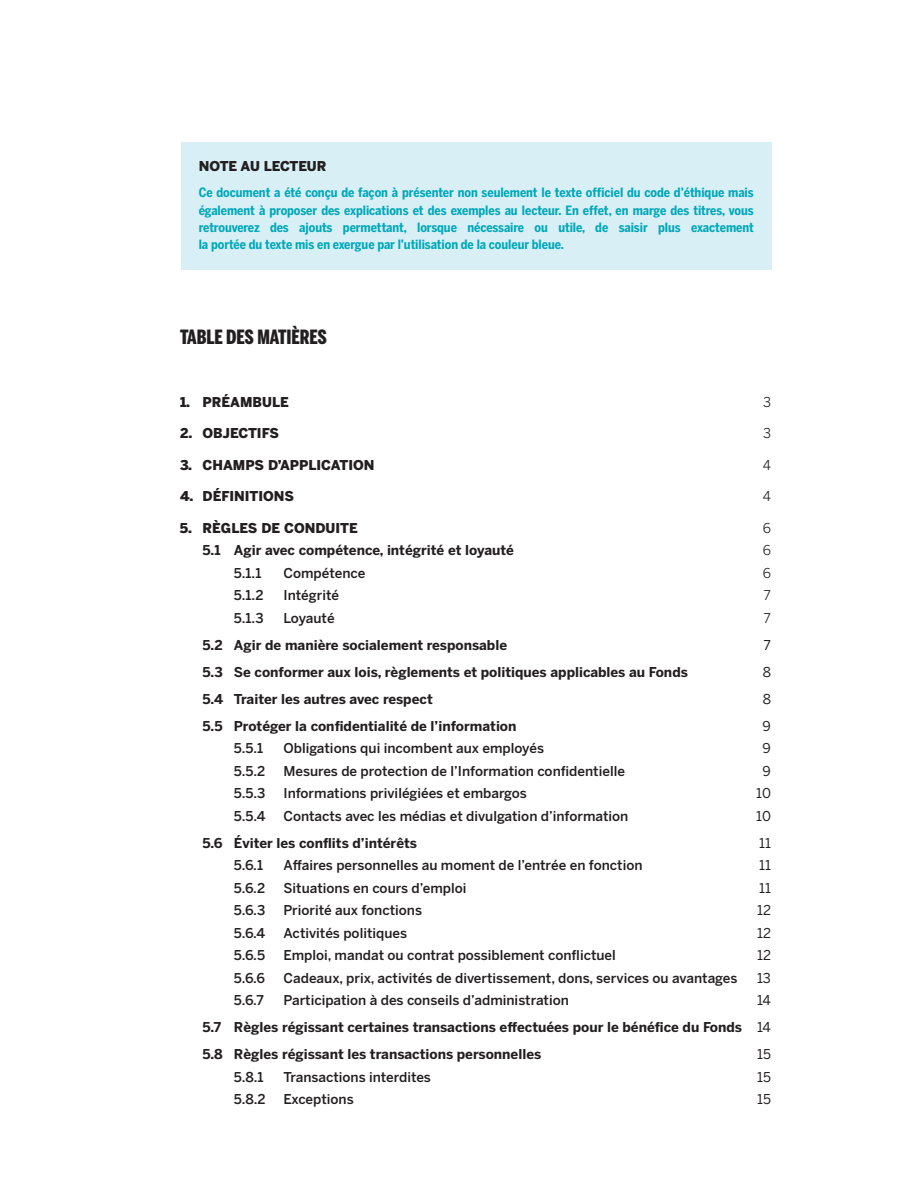
<style>
.page{position:relative;width:918px;height:1188px;background:#fff}
.page>*{position:absolute;margin:0;border:0;box-sizing:border-box;transform-origin:0 0}
.t1{font:900 19.5px "Benton Sans Comp";letter-spacing:-.005em;color:#231f20}
.t2{font:500 13.5px "Benton Sans";color:#231f20}
.t3{font:700 13.5px/27px "Benton Sans";color:#231f20;text-align:justify}
.t4{font:900 13.5px "Benton Sans";color:#231f20}
.t5{font:13.5px "Benton Sans";color:#231f20}
.t6{font:13.5px "Benton Sans";color:#231f20}
.t7{font:700 12.75px/17.2px "Benton Sans Cond";letter-spacing:-.005em;color:#00a8b9;text-align:justify}
.s1{font-weight:400}
</style>
<div class="page">
<div style="left:181px;top:142px;width:591px;height:128px;background:#d8eff6"></div>
<p class="t4" style="left:199px;top:158px;width:129px">NOTE AU LECTEUR</p>
<p class="t7" style="left:199px;top:184px;width:557px">Ce document a été conçu de façon à présenter non seulement le texte officiel du code d’éthique mais également à proposer des explications et des exemples au lecteur. En effet, en marge des titres, vous retrouverez des ajouts permettant, lorsque nécessaire ou utile, de saisir plus exactement la portée du texte mis en exergue par l’utilisation de la couleur bleue.</p>
<h1 class="t1" style="left:180px;top:325px;width:148px">TABLE DES MATIÈRES</h1>
<p class="t4" style="left:180px;top:394px;width:110px">1. PRÉAMBULE</p>
<p class="t6" style="left:763px;top:394px;width:9px">3</p>
<p class="t4" style="left:180px;top:425px;width:101px">2. OBJECTIFS</p>
<p class="t6" style="left:763px;top:425px;width:9px">3</p>
<p class="t4" style="left:180px;top:457px;width:196px">3. CHAMPS D’APPLICATION</p>
<p class="t6" style="left:763px;top:457px;width:10px">4</p>
<p class="t4" style="left:180px;top:488px;width:116px">4. DÉFINITIONS</p>
<p class="t6" style="left:763px;top:488px;width:10px">4</p>
<p class="t4" style="left:180px;top:520px;width:179px">5. RÈGLES DE CONDUITE</p>
<p class="t6" style="left:763px;top:520px;width:10px">6</p>
<p class="t3" style="left:203px;top:537px;width:313px">5.1 Agir avec compétence, intégrité et loyauté</p>
<p class="t6" style="left:763px;top:542px;width:10px">6</p>
<p class="t2" style="left:234px;top:565px;width:29px">5.1.1</p>
<p class="t2" style="left:284px;top:565px;width:83px">Compétence</p>
<p class="t6" style="left:763px;top:565px;width:10px">6</p>
<p class="t2" style="left:234px;top:587px;width:31px">5.1.2</p>
<p class="t2" style="left:284px;top:587px;width:57px">Intégrité</p>
<p class="t6" style="left:764px;top:587px;width:9px">7</p>
<p class="t2" style="left:234px;top:610px;width:31px">5.1.3</p>
<p class="t2" style="left:284px;top:610px;width:53px">Loyauté</p>
<p class="t6" style="left:764px;top:610px;width:9px">7</p>
<p class="t3" style="left:203px;top:631px;width:306px">5.2 Agir de manière socialement responsable</p>
<p class="t5" style="left:764px;top:637px;width:9px">7</p>
<p class="t3" style="left:203px;top:658px;width:487px">5.3 Se conformer aux lois, règlements et politiques applicables au Fonds</p>
<p class="t5" style="left:763px;top:664px;width:10px">8</p>
<p class="t3" style="left:203px;top:685px;width:232px">5.4 Traiter les autres avec respect</p>
<p class="t5" style="left:763px;top:691px;width:10px">8</p>
<p class="t3" style="left:203px;top:712px;width:316px">5.5 Protéger la confidentialité de l’information</p>
<p class="t5" style="left:763px;top:718px;width:10px">9</p>
<p class="t2" style="left:234px;top:740px;width:31px">5.5.1</p>
<p class="t2" style="left:284px;top:740px;width:262px">Obligations qui incombent aux employés</p>
<p class="t5" style="left:763px;top:740px;width:10px">9</p>
<p class="t2" style="left:234px;top:763px;width:33px">5.5.2</p>
<p class="t2" style="left:284px;top:763px;width:343px">Mesures de protection de l’Information confidentielle</p>
<p class="t5" style="left:763px;top:763px;width:10px">9</p>
<p class="t2" style="left:234px;top:785px;width:33px">5.5.3</p>
<p class="t2" style="left:284px;top:785px;width:245px">Informations privilégiées et embargos</p>
<p class="t5" style="left:756px;top:785px;width:16px">10</p>
<p class="t2" style="left:234px;top:808px;width:33px">5.5.4</p>
<p class="t2" style="left:284px;top:808px;width:346px">Contacts avec les médias et divulgation d’information</p>
<p class="t5" style="left:756px;top:808px;width:16px">10</p>
<p class="t3" style="left:203px;top:829px;width:216px">5.6 Éviter les conflits d’intérêts</p>
<p class="t5" style="left:759px;top:835px;width:13px">11</p>
<p class="t2" style="left:234px;top:857px;width:31px">5.6.1</p>
<p class="t2" style="left:284px;top:857px;width:361px">Affaires personnelles au moment de l’entrée en fonction</p>
<p class="t5" style="left:759px;top:857px;width:13px">11</p>
<p class="t2" style="left:234px;top:880px;width:33px">5.6.2</p>
<p class="t2" style="left:284px;top:880px;width:185px">Situations en cours d’emploi</p>
<p class="t5" style="left:759px;top:880px;width:13px">11</p>
<p class="t2" style="left:234px;top:902px;width:33px">5.6.3</p>
<p class="t2" style="left:284px;top:902px;width:140px">Priorité aux fonctions</p>
<p class="t5" style="left:757px;top:902px;width:15px">12</p>
<p class="t2" style="left:234px;top:925px;width:33px">5.6.4</p>
<p class="t2" style="left:284px;top:925px;width:125px">Activités politiques</p>
<p class="t5" style="left:757px;top:925px;width:15px">12</p>
<p class="t2" style="left:234px;top:947px;width:33px">5.6.5</p>
<p class="t2" style="left:284px;top:947px;width:334px">Emploi, mandat ou contrat possiblement conflictuel</p>
<p class="t5" style="left:757px;top:947px;width:15px">12</p>
<p class="t2" style="left:234px;top:970px;width:33px">5.6.6</p>
<p class="t2" style="left:284px;top:970px;width:456px">Cadeaux, prix, activités de divertissement, dons, services ou avantages</p>
<p class="t5" style="left:757px;top:970px;width:15px">13</p>
<p class="t2" style="left:234px;top:992px;width:31px">5.6.7</p>
<p class="t2" style="left:284px;top:992px;width:287px">Participation à des conseils d’administration</p>
<p class="t3" style="left:203px;top:987px;width:570px;text-indent:555px"><span class="s1">14<br></span>5.7 Règles régissant certaines transactions effectuées pour le bénéfice du Fonds <span class="s1">14<br></span>5.8 Règles régissant les transactions personnelles</p>
<p class="t5" style="left:757px;top:1046px;width:15px">15</p>
<p class="t2" style="left:234px;top:1069px;width:31px">5.8.1</p>
<p class="t2" style="left:284px;top:1069px;width:149px">Transactions interdites</p>
<p class="t5" style="left:757px;top:1069px;width:15px">15</p>
<p class="t2" style="left:234px;top:1091px;width:33px">5.8.2</p>
<p class="t2" style="left:284px;top:1091px;width:72px">Exceptions</p>
<p class="t5" style="left:757px;top:1091px;width:15px">15</p>
</div>
